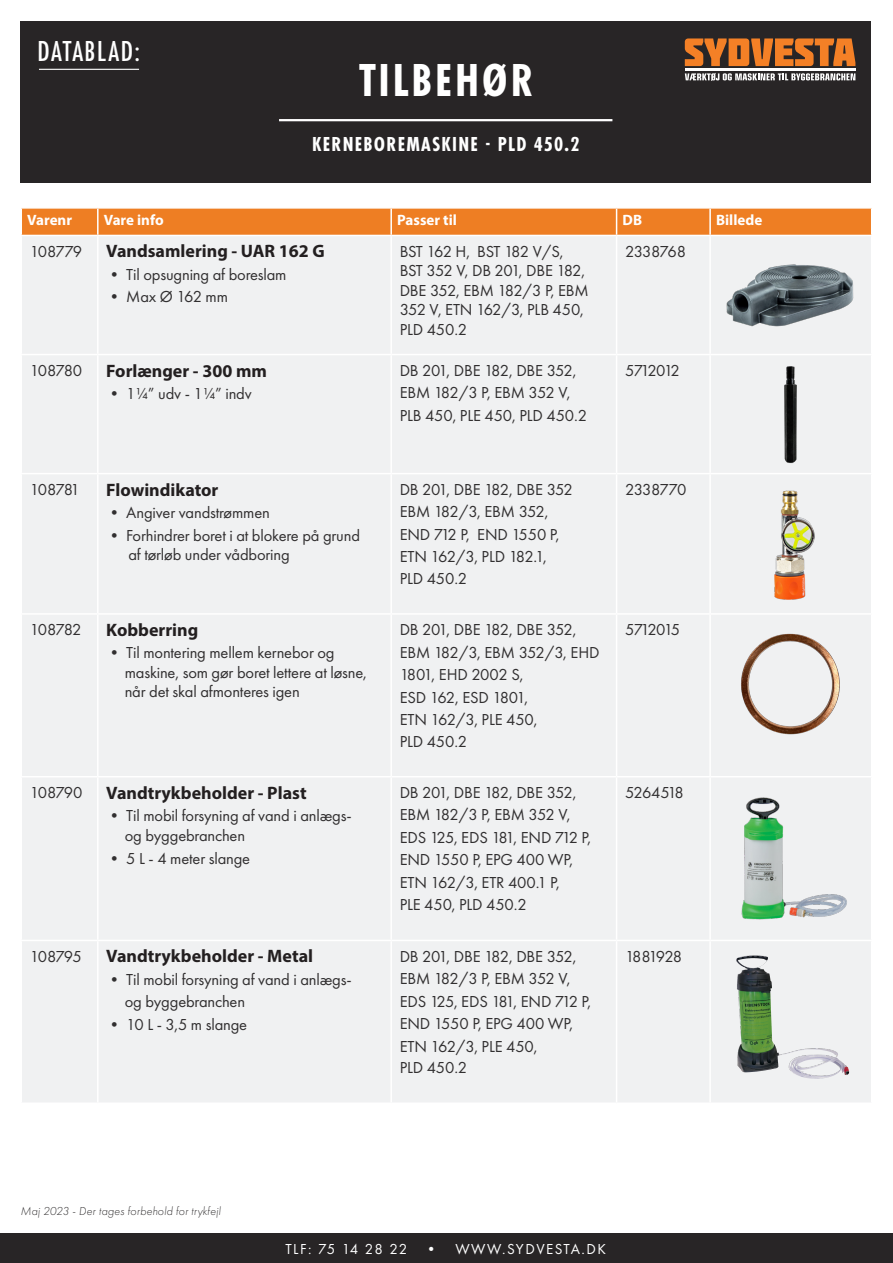
<style>
.page{position:relative;width:893px;height:1263px;background:#fff}
.page>*{position:absolute;margin:0;border:0;box-sizing:border-box;transform-origin:0 0}
.t1{font:700 48px "Futura PT Cond";letter-spacing:.06em;color:#fff}
.t2{font:500 30px "Futura PT Cond";letter-spacing:.05em;color:#fff}
.t3{font:700 21px "Futura PT Cond";letter-spacing:.06em;color:#fff}
.t4{font:700 18px "Myriad Pro";color:#231f20}
.t5{font:16.5px/22.4px "Futura PT";letter-spacing:-.01em;color:#312f30}
.t6{font:16.5px "Futura PT";letter-spacing:-.035em;color:#312f30}
.t7{font:16.5px "Futura PT";letter-spacing:-.055em;color:#312f30}
.t8{font:16.5px "Futura PT";letter-spacing:-.13em;color:#312f30}
.t9{font:16.5px "Futura PT";letter-spacing:-.125em;color:#312f30}
.t10{font:16.5px "Futura PT";letter-spacing:-.085em;color:#312f30}
.t11{font:700 15px "Myriad Pro";color:#fff}
.t12{font:15px "Futura PT";letter-spacing:.1em;color:#fff}
.t13{font:italic 300 12px "Futura PT";letter-spacing:.015em;color:#312f30}
</style>
<div class="page">
<div style="left:21px;top:21px;width:850px;height:162px;background:#282526"></div>
<div style="left:0;top:1233px;width:892px;height:30px;background:#282526"></div>
<hr style="left:279px;top:119px;width:333px;height:2px;background:#fff">
<svg style="left:685px;top:38px;width:170px;height:28px"></svg>
<svg style="left:685px;top:73px;width:170px;height:8px"></svg>
<hr style="left:685px;top:69px;width:170px;height:2px;background:#fff">
<hr style="left:39px;top:69px;width:100px;height:1px;background:#fff">
<div style="left:22px;top:236px;width:849px;height:866px;background:#f0f1f2"></div>
<svg style="left:21px;top:208px;width:851px;height:27px;background:#ee832c"></svg>
<hr style="left:97px;top:236px;width:2px;height:118px;background:#fff">
<hr style="left:97px;top:355px;width:2px;height:118px;background:#fff">
<hr style="left:97px;top:474px;width:2px;height:139px;background:#fff">
<hr style="left:97px;top:615px;width:2px;height:161px;background:#fff">
<hr style="left:97px;top:777px;width:2px;height:163px;background:#fff">
<hr style="left:97px;top:941px;width:2px;height:161px;background:#fff">
<hr style="left:390px;top:236px;width:2px;height:118px;background:#fff">
<hr style="left:390px;top:355px;width:2px;height:118px;background:#fff">
<hr style="left:390px;top:474px;width:2px;height:139px;background:#fff">
<hr style="left:390px;top:615px;width:2px;height:161px;background:#fff">
<hr style="left:390px;top:777px;width:2px;height:163px;background:#fff">
<hr style="left:390px;top:941px;width:2px;height:161px;background:#fff">
<hr style="left:616px;top:236px;width:1px;height:118px;background:#fff">
<hr style="left:616px;top:355px;width:1px;height:118px;background:#fff">
<hr style="left:616px;top:474px;width:1px;height:139px;background:#fff">
<hr style="left:616px;top:615px;width:1px;height:161px;background:#fff">
<hr style="left:616px;top:777px;width:1px;height:163px;background:#fff">
<hr style="left:616px;top:941px;width:1px;height:161px;background:#fff">
<hr style="left:709px;top:236px;width:2px;height:118px;background:#fff">
<hr style="left:709px;top:355px;width:2px;height:118px;background:#fff">
<hr style="left:709px;top:474px;width:2px;height:139px;background:#fff">
<hr style="left:709px;top:615px;width:2px;height:161px;background:#fff">
<hr style="left:709px;top:777px;width:2px;height:163px;background:#fff">
<hr style="left:709px;top:941px;width:2px;height:161px;background:#fff">
<hr style="left:21px;top:354px;width:77px;height:1px;background:#fff">
<hr style="left:21px;top:473px;width:77px;height:1px;background:#fff">
<hr style="left:21px;top:613px;width:77px;height:2px;background:#fff">
<hr style="left:21px;top:776px;width:77px;height:1px;background:#fff">
<hr style="left:21px;top:940px;width:77px;height:1px;background:#fff">
<hr style="left:98px;top:354px;width:293px;height:1px;background:#fff">
<hr style="left:98px;top:473px;width:293px;height:1px;background:#fff">
<hr style="left:98px;top:613px;width:293px;height:2px;background:#fff">
<hr style="left:98px;top:776px;width:293px;height:1px;background:#fff">
<hr style="left:98px;top:940px;width:293px;height:1px;background:#fff">
<hr style="left:391px;top:354px;width:226px;height:1px;background:#fff">
<hr style="left:391px;top:473px;width:226px;height:1px;background:#fff">
<hr style="left:391px;top:613px;width:226px;height:2px;background:#fff">
<hr style="left:391px;top:776px;width:226px;height:1px;background:#fff">
<hr style="left:391px;top:940px;width:226px;height:1px;background:#fff">
<hr style="left:617px;top:354px;width:93px;height:1px;background:#fff">
<hr style="left:617px;top:473px;width:93px;height:1px;background:#fff">
<hr style="left:617px;top:613px;width:93px;height:2px;background:#fff">
<hr style="left:617px;top:776px;width:93px;height:1px;background:#fff">
<hr style="left:617px;top:940px;width:93px;height:1px;background:#fff">
<hr style="left:710px;top:354px;width:162px;height:1px;background:#fff">
<hr style="left:710px;top:473px;width:162px;height:1px;background:#fff">
<hr style="left:710px;top:613px;width:162px;height:2px;background:#fff">
<hr style="left:710px;top:776px;width:162px;height:1px;background:#fff">
<hr style="left:710px;top:940px;width:162px;height:1px;background:#fff">
<img style="left:715px;top:236px;width:150px;height:118px">
<img style="left:735px;top:359px;width:110px;height:110px">
<img style="left:728px;top:483px;width:124px;height:124px">
<img style="left:728px;top:623px;width:124px;height:124px">
<img style="left:720px;top:786px;width:144px;height:145px">
<img style="left:734px;top:954px;width:20px;height:36px">
<p class="t2" style="left:38px;top:34px;width:104px">DATABLAD:</p>
<p class="t1" style="left:359px;top:52px;width:176px">TILBEHØR</p>
<p class="t3" style="left:312px;top:131px;width:269px">KERNEBOREMASKINE - PLD 450.2</p>
<p class="t11" style="left:27px;top:210px;width:46px">Varenr</p>
<p class="t11" style="left:104px;top:210px;width:61px">Vare info</p>
<p class="t11" style="left:397px;top:210px;width:61px">Passer til</p>
<p class="t11" style="left:623px;top:210px;width:21px">DB</p>
<p class="t11" style="left:716px;top:210px;width:48px">Billede</p>
<p class="t5" style="left:30px;top:240px;width:54px">108779</p>
<p class="t4" style="left:106px;top:240px;width:220px">Vandsamlering - UAR 162 G</p>
<p class="t5" style="left:106px;top:263px;width:182px">• Til opsugning af boreslam</p>
<p class="t5" style="left:106px;top:286px;width:123px">• Max Ø 162 mm</p>
<p class="t5" style="left:400px;top:241px;width:190px;line-height:19.5px">BST 162 H, BST 182 V/S,<br>BST 352 V, DB 201, DBE 182,<br>DBE 352, EBM 182/3 P, EBM<br>352 V, ETN 162/3, PLB 450,<br>PLD 450.2</p>
<p class="t7" style="left:625px;top:241px;width:63px">2338768</p>
<p class="t5" style="left:30px;top:359px;width:54px">108780</p>
<p class="t4" style="left:106px;top:359px;width:162px">Forlænger - 300 mm</p>
<p class="t5" style="left:106px;top:382px;width:147px">• 1¼” udv - 1¼” indv</p>
<p class="t5" style="left:30px;top:478px;width:52px">108781</p>
<p class="t4" style="left:106px;top:478px;width:114px">Flowindikator</p>
<p class="t5" style="left:106px;top:501px;width:165px">• Angiver vandstrømmen</p>
<p class="t5" style="left:128px;top:525px;width:233px;line-height:19.5px;text-indent:-22px">• Forhindrer boret i at blokere på grund af tørløb under vådboring</p>
<p class="t5" style="left:30px;top:618px;width:53px">108782</p>
<p class="t4" style="left:106px;top:618px;width:93px">Kobberring</p>
<p class="t5" style="left:125px;top:643px;width:244px;line-height:19.5px;text-indent:-18px">• Til montering mellem kernebor og maskine, som gør boret lettere at løsne, når det skal afmonteres igen</p>
<p class="t5" style="left:30px;top:781px;width:54px">108790</p>
<p class="t4" style="left:106px;top:781px;width:202px">Vandtrykbeholder - Plast</p>
<p class="t5" style="left:125px;top:806px;width:229px;line-height:19.5px;text-indent:-18px">• Til mobil forsyning af vand i anlægs&shy;og byggebranchen</p>
<p class="t5" style="left:106px;top:847px;width:145px">• 5 L - 4 meter slange</p>
<p class="t5" style="left:30px;top:945px;width:54px">108795</p>
<p class="t4" style="left:106px;top:945px;width:208px">Vandtrykbeholder - Metal</p>
<p class="t5" style="left:125px;top:968px;width:229px;text-indent:-18px">• Til mobil forsyning af vand i anlægs&shy;og byggebranchen</p>
<p class="t5" style="left:106px;top:1013px;width:142px">• 10 L - 3,5 m slange</p>
<p class="t5" style="left:400px;top:359px;width:189px">DB 201, DBE 182, DBE 352,<br>EBM 182/3 P, EBM 352 V,<br>PLB 450, PLE 450, PLD 450.2</p>
<p class="t8" style="left:625px;top:360px;width:56px">5712012</p>
<p class="t6" style="left:400px;top:479px;width:175px">DB 201, DBE 182, DBE 352</p>
<p class="t5" style="left:400px;top:500px;width:161px">EBM 182/3, EBM 352,<br>END 712 P, END 1550 P,<br>ETN 162/3, PLD 182.1,<br>PLD 450.2</p>
<p class="t6" style="left:400px;top:620px;width:178px">DB 201, DBE 182, DBE 352,</p>
<p class="t5" style="left:400px;top:641px;width:201px">EBM 182/3, EBM 352/3, EHD<br>1801, EHD 2002 S,<br>ESD 162, ESD 1801,<br>ETN 162/3, PLE 450,<br>PLD 450.2</p>
<p class="t7" style="left:625px;top:479px;width:63px">2338770</p>
<p class="t9" style="left:625px;top:620px;width:57px">5712015</p>
<p class="t5" style="left:400px;top:781px;width:193px">DB 201, DBE 182, DBE 352,<br>EBM 182/3 P, EBM 352 V,<br>EDS 125, EDS 181, END 712 P,<br>END 1550 P, EPG 400 WP,<br>ETN 162/3, ETR 400.1 P,<br>PLE 450, PLD 450.2</p>
<p class="t7" style="left:625px;top:782px;width:60px">5264518</p>
<p class="t5" style="left:400px;top:945px;width:193px">DB 201, DBE 182, DBE 352,<br>EBM 182/3 P, EBM 352 V,<br>EDS 125, EDS 181, END 712 P,<br>END 1550 P, EPG 400 WP,<br>ETN 162/3, PLE 450,<br>PLD 450.2</p>
<p class="t10" style="left:625px;top:946px;width:59px">1881928</p>
<p class="t13" style="left:21px;top:1204px;width:202px">Maj 2023 - Der tages forbehold for trykfejl</p>
<p class="t12" style="left:285px;top:1240px;width:322px">TLF: 75 14 28 22 • WWW.SYDVESTA.DK</p>
</div>
